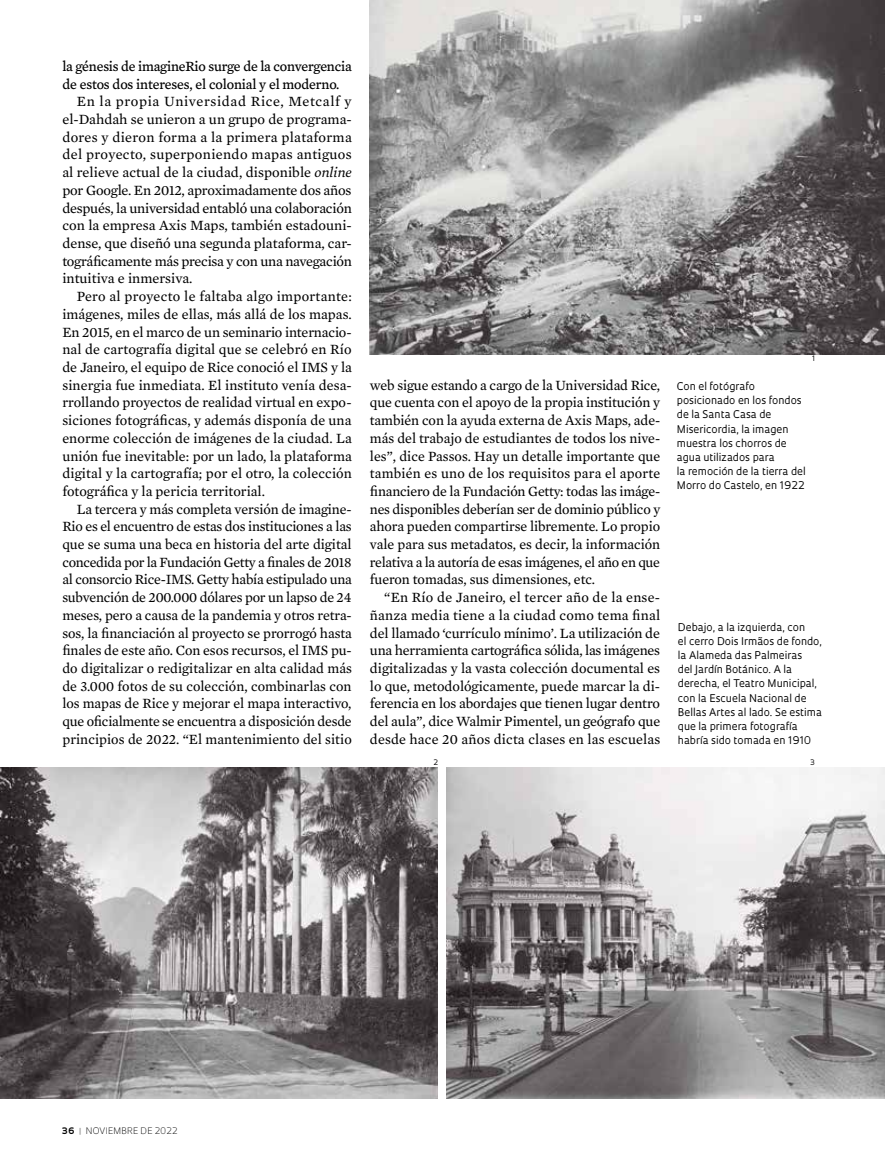
<style>
.page{position:relative;width:885px;height:1169px;background:#fff}
.page>*{position:absolute;margin:0;border:0;box-sizing:border-box;transform-origin:0 0}
.t1{font:14.4px/17.7px "Mercury Text G2";color:#000;text-align:justify}
.t2{font:14.4px/17.7px "Mercury Text G4";letter-spacing:-.015em;color:#000}
.t3{font:10.35px/14.1px "Oculum";color:#000}
.t4{font:300 8.7px "Oculum";letter-spacing:.015em;color:#000}
.t5{font:7.35px "Oculum";color:#000}
.s1{font-style:italic}
.s2{font-weight:700}
.s3{font-weight:700;color:#9d9d9c}
</style>
<div class="page">
<img style="left:447px;top:767px;width:438px;height:331px">
<img style="left:0;top:767px;width:438px;height:331px">
<img style="left:370px;top:0;width:515px;height:354px">
<p class="t2" style="left:62px;top:56px;width:291px">la génesis de imagineRio surge de la convergencia de estos dos intereses, el colonial y el moderno.</p>
<p class="t1" style="left:62px;top:92px;width:291px;text-indent:14px">En la propia Universidad Rice, Metcalf y el-Dahdah se unieron a un grupo de programa&shy;dores y dieron forma a la primera plataforma del proyecto, superponiendo mapas antiguos al relieve actual de la ciudad, disponible <span class="s1">online </span>por Google. En 2012, aproximadamente dos años después, la universidad entabló una colaboración con la empresa Axis Maps, también estadouni&shy;dense, que diseñó una segunda plataforma, car&shy;tográficamente más precisa y con una navegación intuitiva e inmersiva.</p>
<p class="t1" style="left:62px;top:287px;width:291px;text-indent:14px">Pero al proyecto le faltaba algo importante: imágenes, miles de ellas, más allá de los mapas.<br>En 2015, en el marco de un seminario internacio&shy;nal de cartografía digital que se celebró en Río de Janeiro, el equipo de Rice conoció el IMS y la sinergia fue inmediata. El instituto venía desa&shy;rrollando proyectos de realidad virtual en expo&shy;siciones fotográficas, y además disponía de una enorme colección de imágenes de la ciudad. La unión fue inevitable: por un lado, la plataforma digital y la cartografía; por el otro, la colección fotográfica y la pericia territorial.</p>
<p class="t1" style="left:62px;top:499px;width:291px;text-indent:14px">La tercera y más completa versión de imagine-Rio es el encuentro de estas dos instituciones a las que se suma una beca en historia del arte digital concedida por la Fundación Getty a finales de 2018 al consorcio Rice-IMS. Getty había estipulado una subvención de 200.000 dólares por un lapso de 24 meses, pero a causa de la pandemia y otros retra&shy;sos, la financiación al proyecto se prorrogó hasta finales de este año. Con esos recursos, el IMS pu&shy;do digitalizar o redigitalizar en alta calidad más de 3.000 fotos de su colección, combinarlas con los mapas de Rice y mejorar el mapa interactivo, que oficialmente se encuentra a disposición desde principios de 2022. “El mantenimiento del sitio</p>
<p class="t1" style="left:370px;top:375px;width:292px">web sigue estando a cargo de la Universidad Rice, que cuenta con el apoyo de la propia institución y también con la ayuda externa de Axis Maps, ade&shy;más del trabajo de estudiantes de todos los nive&shy;les”, dice Passos. Hay un detalle importante que también es uno de los requisitos para el aporte financiero de la Fundación Getty: todas las imáge&shy;nes disponibles deberían ser de dominio público y ahora pueden compartirse libremente. Lo propio vale para sus metadatos, es decir, la información relativa a la autoría de esas imágenes, el año en que fueron tomadas, sus dimensiones, etc.</p>
<p class="t1" style="left:370px;top:588px;width:292px;text-indent:14px">“En Río de Janeiro, el tercer año de la ense&shy;ñanza media tiene a la ciudad como tema final del llamado ‘currículo mínimo’. La utilización de una herramienta cartográfica sólida, las imágenes digitalizadas y la vasta colección documental es lo que, metodológicamente, puede marcar la di&shy;ferencia en los abordajes que tienen lugar dentro del aula”, dice Walmir Pimentel, un geógrafo que desde hace 20 años dicta clases en las escuelas</p>
<p class="t5" style="left:812px;top:354px;width:5px">1</p>
<p class="t3" style="left:677px;top:379px;width:130px">Con el fotógrafo posicionado en los fondos de la Santa Casa de<br>Misericordia, la imagen muestra los chorros de agua utilizados para<br>la remoción de la tierra del<br>Morro do Castelo, en 1922</p>
<p class="t3" style="left:678px;top:619px;width:146px">Debajo, a la izquierda, con<br>el cerro Dois Irmãos de fondo, la Alameda das Palmeiras<br>del Jardín Botánico. A la derecha, el Teatro Municipal, con la Escuela Nacional de<br>Bellas Artes al lado. Se estima que la primera fotografía habría sido tomada en 1910</p>
<p class="t5" style="left:433px;top:757px;width:6px">2</p>
<p class="t5" style="left:810px;top:757px;width:6px">3</p>
<p class="t4" style="left:62px;top:1124px;width:117px"><span class="s2">36</span> <span class="s3">|</span> NOVIEMBRE DE 2022</p>
</div>
